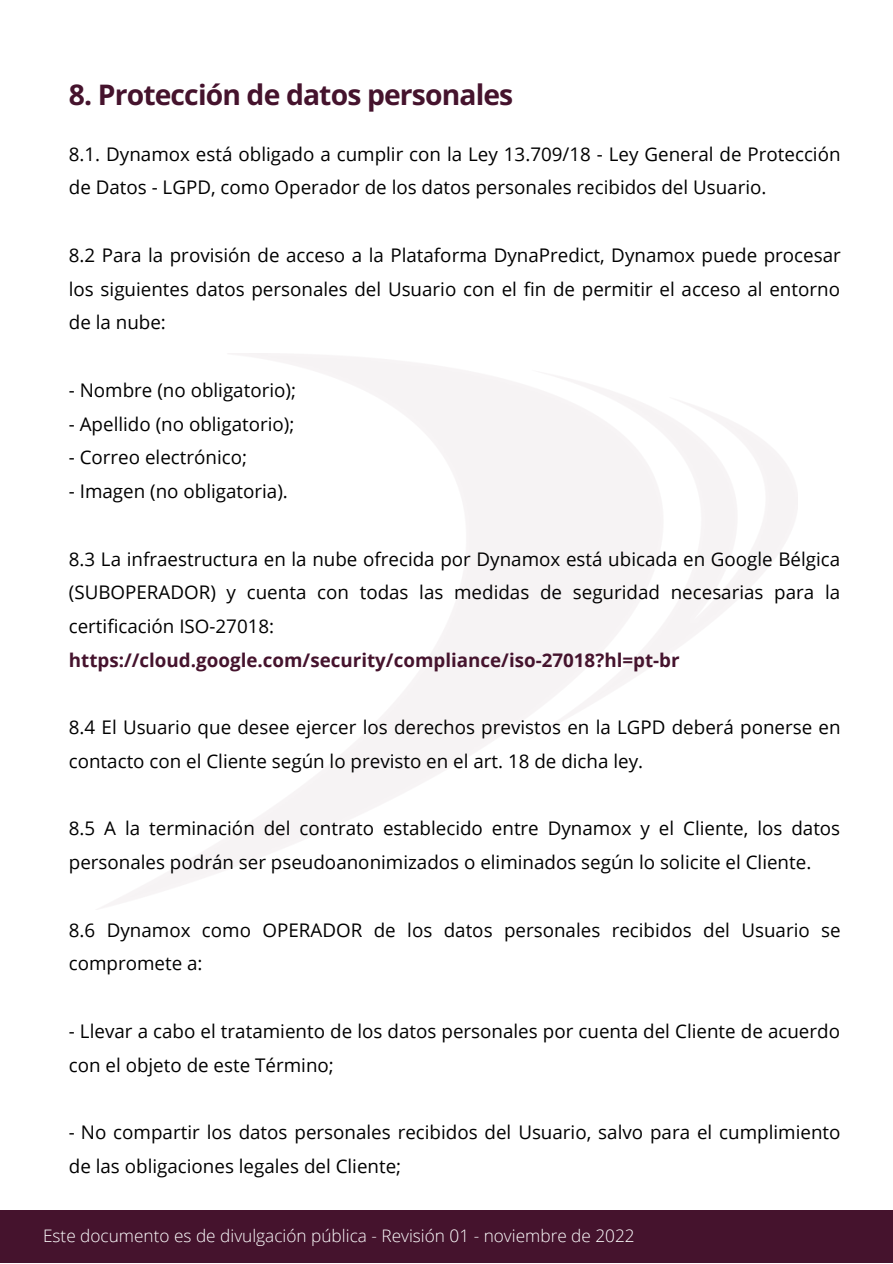
<style>
.page{position:relative;width:893px;height:1264px;background:#fff}
.page>*{position:absolute;margin:0;border:0;box-sizing:border-box;transform-origin:0 0}
.t1{font:700 28.2px "Open Sans";letter-spacing:-.03em;color:#45132d}
.t2{font:18.75px/33.8px "Open Sans";color:#000}
.t3{font:700 18.75px "Open Sans";color:#45132d}
.t4{font:300 17.25px "Open Sans";color:#fff}
</style>
<div class="page">
<div style="left:0;top:1209px;width:892px;height:53px;background:#45132d"></div>
<h1 class="t1" style="left:69px;top:75px;width:446px">8. Protección de datos personales</h1>
<p class="t2" style="left:69px;top:136px;width:773px">8.1. Dynamox está obligado a cumplir con la Ley 13.709/18 - Ley General de Protección de Datos - LGPD, como Operador de los datos personales recibidos del Usuario.</p>
<p class="t2" style="left:69px;top:238px;width:773px;text-align:justify">8.2 Para la provisión de acceso a la Plataforma DynaPredict, Dynamox puede procesar los siguientes datos personales del Usuario con el fin de permitir el acceso al entorno de la nube:</p>
<p class="t2" style="left:69px;top:373px;width:229px">- Nombre (no obligatorio);</p>
<p class="t2" style="left:69px;top:406px;width:227px">- Apellido (no obligatorio);</p>
<p class="t2" style="left:69px;top:440px;width:180px">- Correo electrónico;</p>
<p class="t2" style="left:69px;top:474px;width:221px">- Imagen (no obligatoria).</p>
<p class="t2" style="left:69px;top:541px;width:773px;text-align:justify">8.3 La infraestructura en la nube ofrecida por Dynamox está ubicada en Google Bélgica (SUBOPERADOR) y cuenta con todas las medidas de seguridad necesarias para la certificación ISO-27018:</p>
<p class="t3" style="left:69px;top:646px;width:612px">https://cloud.google.com/security/compliance/iso-27018?hl=pt-br</p>
<p class="t2" style="left:69px;top:710px;width:773px">8.4 El Usuario que desee ejercer los derechos previstos en la LGPD deberá ponerse en contacto con el Cliente según lo previsto en el art. 18 de dicha ley.</p>
<p class="t2" style="left:69px;top:811px;width:772px">8.5 A la terminación del contrato establecido entre Dynamox y el Cliente, los datos personales podrán ser pseudoanonimizados o eliminados según lo solicite el Cliente.</p>
<p class="t2" style="left:69px;top:912px;width:773px">8.6 Dynamox como OPERADOR de los datos personales recibidos del Usuario se compromete a:</p>
<p class="t2" style="left:69px;top:1013px;width:772px">- Llevar a cabo el tratamiento de los datos personales por cuenta del Cliente de acuerdo con el objeto de este Término;</p>
<p class="t2" style="left:69px;top:1114px;width:773px">- No compartir los datos personales recibidos del Usuario, salvo para el cumplimiento de las obligaciones legales del Cliente;</p>
<p class="t4" style="left:43px;top:1223px;width:593px">Este documento es de divulgación pública - Revisión 01 - noviembre de 2022</p>
</div>
